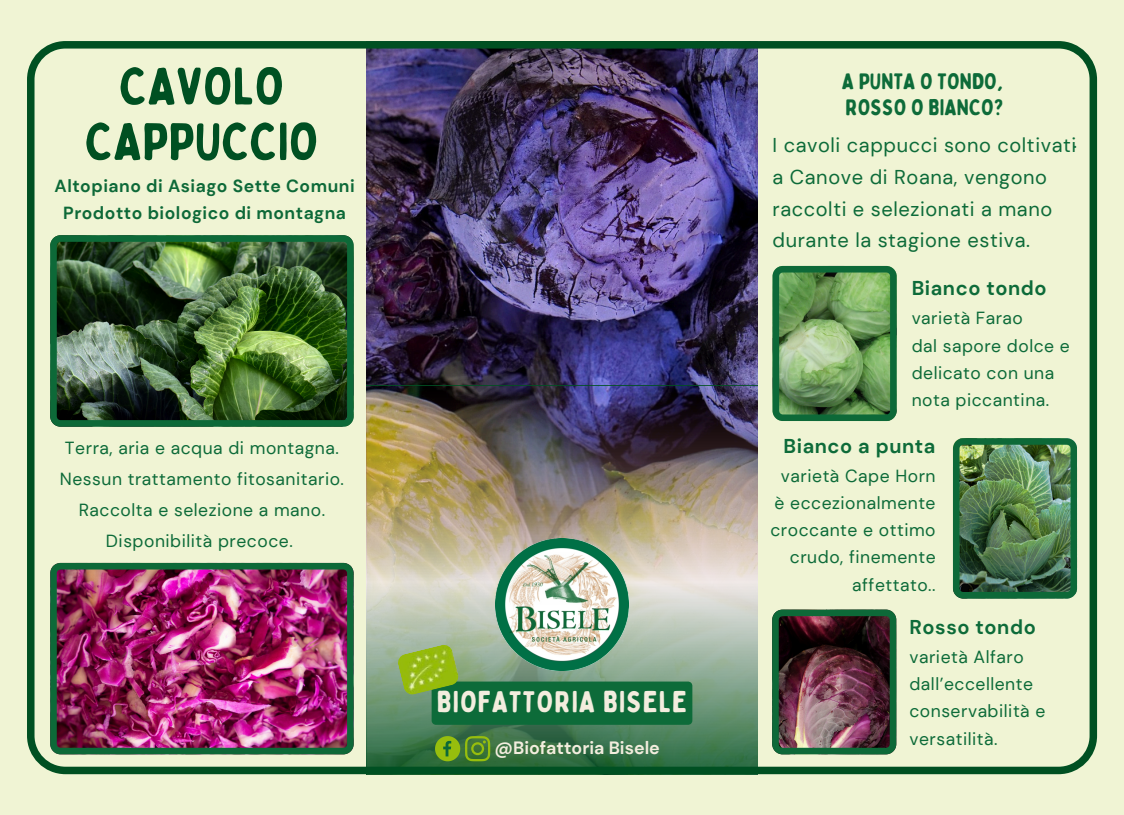
<style>
.page{position:relative;width:1124px;height:815px;background:#fff}
.page>*{position:absolute;margin:0;border:0;box-sizing:border-box;transform-origin:0 0}
.t1{font:52.5px/55.2px "Bobby Jones Soft";color:#005022;text-align:center}
.t2{font:30px "Bobby Jones Soft";letter-spacing:.03em;color:#f3edde}
.t3{font:22.5px/26.2px "Bobby Jones Soft";color:#0d6b39}
.t4{font:20px/31.9px "DM Sans";letter-spacing:.03em;color:#0d6b39}
.t5{font:700 20px "DM Sans";letter-spacing:.03em;color:#0d6b39}
.t6{font:700 17.75px "DM Sans";color:#f3edde}
.t7{font:17.5px/27.2px "DM Sans";letter-spacing:.03em;color:#0d6b39}
.t8{font:700 17.5px/27.5px "DM Sans";letter-spacing:.03em;color:#0d6938;text-align:center}
</style>
<div class="page">
<div style="left:0;top:0;width:1123px;height:815px;background:#f0f4d4"></div>
<img style="left:27px;top:41px;width:1069px;height:733px">
<p class="t1" style="left:85px;top:59px;width:235px">CAVOLO<br>CAPPUCCIO</p>
<p class="t8" style="left:55px;top:172px;width:301px">Altopiano di Asiago Sette Comuni<br>Prodotto biologico di montagna</p>
<p class="t7" style="left:65px;top:435px;width:275px">Terra, aria e acqua di montagna.</p>
<h2 class="t7" style="left:60px;top:466px;width:285px">Nessun trattamento fitosanitario.</h2>
<p class="t7" style="left:79px;top:497px;width:248px">Raccolta e selezione a mano.</p>
<p class="t7" style="left:106px;top:528px;width:188px">Disponibilità precoce.</p>
<p class="t2" style="left:437px;top:683px;width:252px">BIOFATTORIA BISELE</p>
<p class="t6" style="left:494px;top:736px;width:167px">@Biofattoria Bisele</p>
<h5 class="t3" style="left:841px;top:68px;width:164px">A PUNTA O TONDO,<br>ROSSO O BIANCO?</h5>
<p class="t4" style="left:772px;top:129px;width:305px">I cavoli cappucci sono coltivati a Canove di Roana, vengono raccolti e selezionati a mano durante la stagione estiva.</p>
<h3 class="t4" style="left:1072px;top:125px;width:5px">.</h3>
<p class="t5" style="left:911px;top:275px;width:136px">Bianco tondo</p>
<p class="t7" style="left:911px;top:305px;width:113px">varietà Farao</p>
<p class="t7" style="left:911px;top:332px;width:160px">dal sapore dolce e delicato con una nota piccantina.</p>
<p class="t5" style="left:783px;top:433px;width:153px">Bianco a punta</p>
<p class="t7" style="left:780px;top:462px;width:156px">varietà Cape Horn</p>
<p class="t7" style="left:770px;top:489px;width:167px;text-align:right">è eccezionalmente croccante e ottimo crudo, finemente affettato..</p>
<p class="t5" style="left:909px;top:614px;width:128px">Rosso tondo</p>
<h4 class="t7" style="left:909px;top:643px;width:116px">varietà Alfaro</h4>
<p class="t7" style="left:909px;top:670px;width:137px">dall’eccellente conservabilità e versatilità.</p>
</div>
